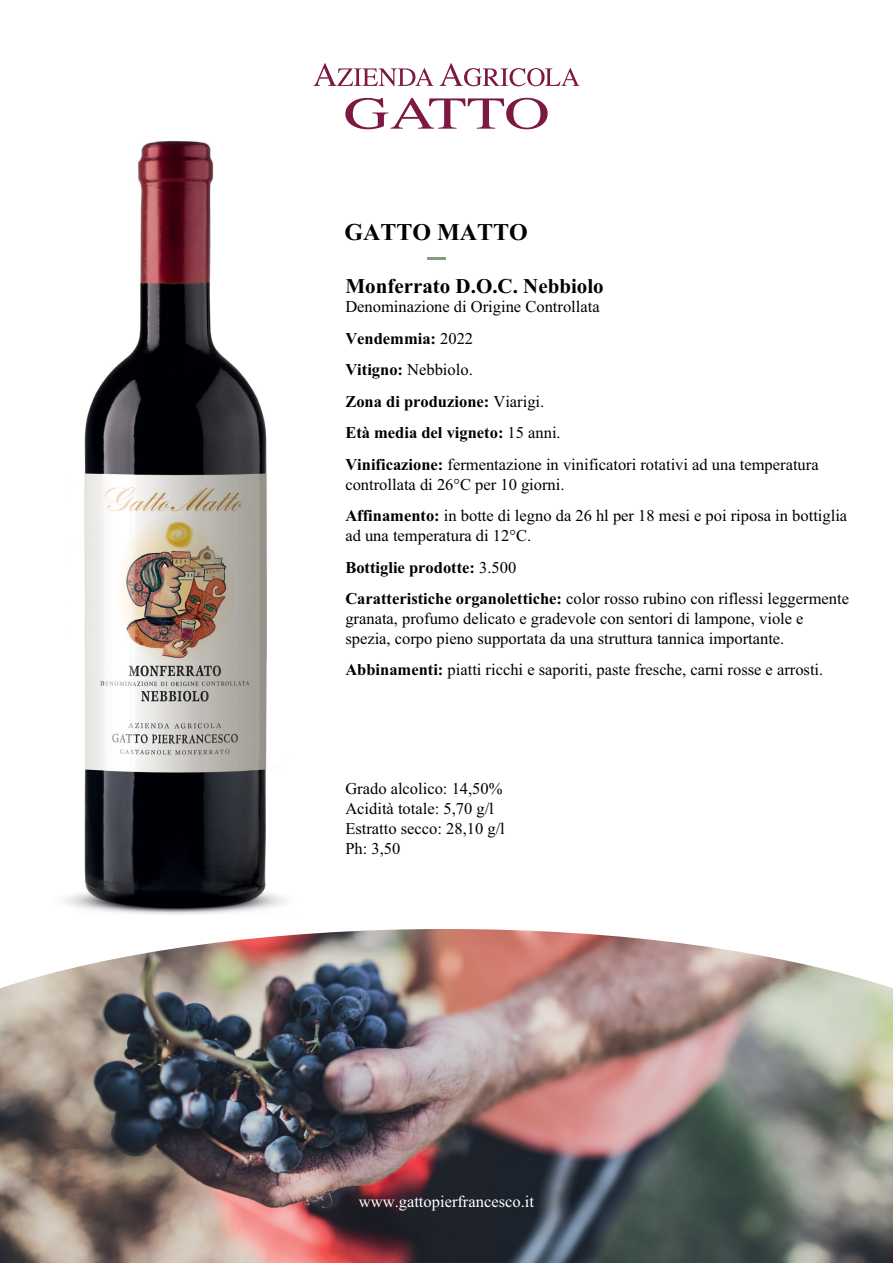
<style>
.page{position:relative;width:893px;height:1263px;background:#fff}
.page>*{position:absolute;margin:0;border:0;box-sizing:border-box;transform-origin:0 0}
.t1{font:700 24px "Times New Roman";color:#000104}
.t2{font:700 21px "Times New Roman";color:#000104}
.t3{font:16.5px/31.5px "Times New Roman";color:#000104}
.t4{font:16.5px "Times New Roman";color:#fff}
.s1{font-weight:700}
</style>
<div class="page">
<img style="left:64px;top:141px;width:223px;height:774px">
<svg style="left:345px;top:98px;width:203px;height:31px"></svg>
<svg style="left:313px;top:63px;width:121px;height:23px"></svg>
<svg style="left:440px;top:63px;width:139px;height:23px"></svg>
<hr style="left:427px;top:257px;width:18px;height:3px;background:#829e7c">
<img style="left:0;top:929px;width:893px;height:334px">
<h1 class="t1" style="left:344px;top:225px;width:185px">GATTO MATTO</h1>
<p class="t2" style="left:345px;top:279px;width:260px">Monferrato D.O.C. Nebbiolo</p>
<p class="t3" style="left:345px;top:293px;width:475px">Denominazione di Origine Controllata<br><span class="s1">Vendemmia:</span> 2022<br><span class="s1">Vitigno:</span> Nebbiolo.<br><span class="s1">Zona di produzione:</span> Viarigi.<br><span class="s1">Età media del vigneto:</span> 15 anni.<br><span class="s1">Vinificazione:</span> fermentazione in vinificatori rotativi ad una temperatura</p>
<p class="t3" style="left:345px;top:470px;width:503px">controllata di 26°C per 10 giorni.<br><span class="s1">Affinamento:</span> in botte di legno da 26 hl per 18 mesi e poi riposa in bottiglia</p>
<p class="t3" style="left:345px;top:521px;width:505px">ad una temperatura di 12°C.<br><span class="s1">Bottiglie prodotte:</span> 3.500<br><span class="s1">Caratteristiche organolettiche:</span> color rosso rubino con riflessi leggermente</p>
<p class="t3" style="left:345px;top:610px;width:460px;line-height:19.8px">granata, profumo delicato e gradevole con sentori di lampone, viole e spezia, corpo pieno supportata da una struttura tannica importante.</p>
<p class="t3" style="left:345px;top:655px;width:479px"><span class="s1">Abbinamenti:</span> piatti ricchi e saporiti, paste fresche, carni rosse e arrosti.</p>
<p class="t3" style="left:345px;top:781px;width:161px;line-height:19.8px">Grado alcolico: 14,50%<br>Acidità totale: 5,70 g/l<br>Estratto secco: 28,10 g/l<br>Ph: 3,50</p>
<p class="t4" style="left:359px;top:1196px;width:177px">www.gattopierfrancesco.it</p>
</div>
